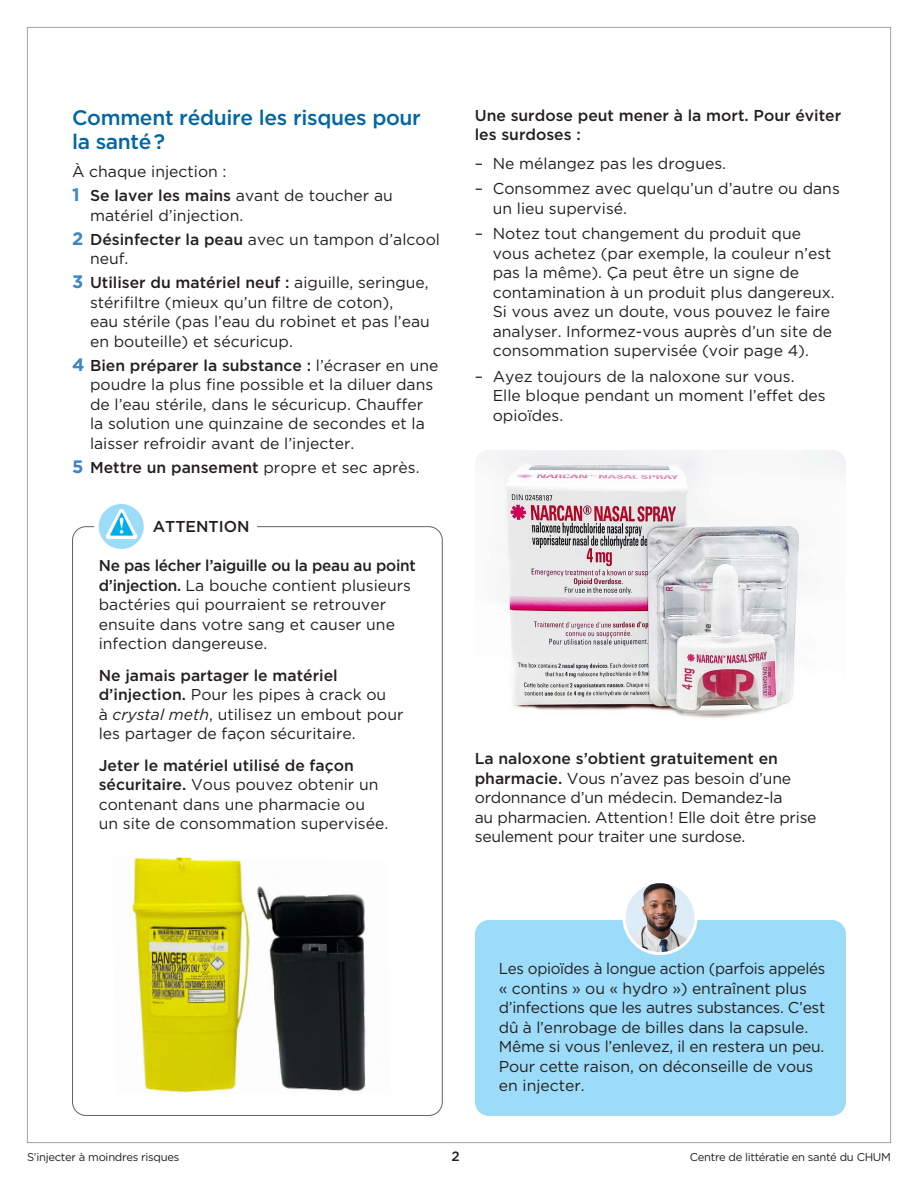
<style>
.page{position:relative;width:918px;height:1188px;background:#fff}
.page>*{position:absolute;margin:0;border:0;box-sizing:border-box;transform-origin:0 0}
.t1{font:500 21px/24px "Gotham";letter-spacing:-.015em;color:#0066a5}
.t2{font:15.75px/19.5px "Gotham";color:#231f20}
.t3{font:15.75px/19.5px "Gotham";color:#231f20;scale:.96 1}
.t4{font:500 15.75px/19.5px "Gotham";color:#231f20}
.t5{font:500 13.5px "Gotham";color:#231f20}
.t6{font:11.25px "Gotham";letter-spacing:-.025em;color:#231f20}
.s1{font-weight:700;font-size:18px;color:#3e85c5}
.s2{font-weight:500}
.s3{font-weight:400}
.s4{font-style:italic}
</style>
<div class="page">
<div style="left:476px;top:921px;width:369px;height:194px;background:#9cdcf8;border-radius:14px"></div>
<div style="left:475px;top:920px;width:371px;height:196px;border:2px solid #9cdcf8;border-radius:14px"></div>
<img style="left:624px;top:882px;width:72px;height:72px;border-radius:36px">
<div style="left:623px;top:880px;width:75px;height:75px;border:3px solid #fff;border-radius:50%"></div>
<img style="left:496px;top:450px;width:350px;height:268px">
<div style="left:99px;top:504px;width:45px;height:45px;background:#9cdcf8;border-radius:22px"></div>
<svg style="left:106px;top:509px;width:32px;height:30px"></svg>
<img style="left:131px;top:857px;width:235px;height:236px">
<h1 class="t1" style="left:72px;top:105px;width:350px">Comment réduire les risques pour la santé ?</h1>
<p class="t2" style="left:72px;top:159px;width:322px;line-height:24px">À chaque injection :<br><span class="s1">1</span> <span class="s2">Se laver les mains</span> avant de toucher au</p>
<p class="t2" style="left:72px;top:203px;width:369px;line-height:24px;text-indent:18px">matériel d’injection.<br><span class="s1">2</span> <span class="s2">Désinfecter la peau</span> avec un tampon d’alcool</p>
<p class="t2" style="left:72px;top:246px;width:358px;line-height:24px;text-indent:18px">neuf.<br><span class="s1">3</span> <span class="s2">Utiliser du matériel neuf :</span> aiguille, seringue,</p>
<p class="t2" style="left:90px;top:292px;width:341px">stérifiltre (mieux qu’un filtre de coton),<br>eau stérile (pas l’eau du robinet et pas l’eau en bouteille) et sécuricup.</p>
<p class="t2" style="left:90px;top:355px;width:350px;text-indent:-18px"><span class="s1">4</span> <span class="s2">Bien préparer la substance :</span> l’écraser en une poudre la plus fine possible et la diluer dans de l’eau stérile, dans le sécuricup. Chauffer la solution une quinzaine de secondes et la laisser refroidir avant de l’injecter.</p>
<p class="t4" style="left:72px;top:457px;width:349px"><span class="s1">5</span> Mettre un pansement <span class="s3">propre et sec après.</span></p>
<p class="t4" style="left:153px;top:516px;width:98px">ATTENTION</p>
<p class="t2" style="left:99px;top:555px;width:318px"><span class="s2">Ne pas lécher l’aiguille ou la peau au point d’injection.</span> La bouche contient plusieurs bactéries qui pourraient se retrouver ensuite dans votre sang et causer une infection dangereuse.</p>
<p class="t2" style="left:99px;top:665px;width:306px"><span class="s2">Ne jamais partager le matériel d’injection.</span> Pour les pipes à crack ou<br>à <span class="s4">crystal meth</span>, utilisez un embout pour les partager de façon sécuritaire.</p>
<p class="t2" style="left:99px;top:755px;width:291px"><span class="s2">Jeter le matériel utilisé de façon sécuritaire.</span> Vous pouvez obtenir un contenant dans une pharmacie ou un site de consommation supervisée.</p>
<p class="t4" style="left:475px;top:105px;width:368px">Une surdose peut mener à la mort. Pour éviter les surdoses :</p>
<p class="t2" style="left:475px;top:153px;width:253px">– Ne mélangez pas les drogues.</p>
<p class="t2" style="left:493px;top:178px;width:349px;text-indent:-18px">– Consommez avec quelqu’un d’autre ou dans un lieu supervisé.</p>
<p class="t2" style="left:493px;top:223px;width:344px;text-indent:-18px">– Notez tout changement du produit que vous achetez (par exemple, la couleur n’est pas la même). Ça peut être un signe de contamination à un produit plus dangereux.<br>Si vous avez un doute, vous pouvez le faire analyser. Informez-vous auprès d’un site de consommation supervisée (voir page 4).</p>
<p class="t2" style="left:493px;top:366px;width:335px;text-indent:-18px">– Ayez toujours de la naloxone sur vous.<br>Elle bloque pendant un moment l’effet des opioïdes.</p>
<p class="t2" style="left:475px;top:748px;width:343px"><span class="s2">La naloxone s’obtient gratuitement en pharmacie.</span> Vous n’avez pas besoin d’une ordonnance d’un médecin. Demandez-la<br>au pharmacien. Attention ! Elle doit être prise seulement pour traiter une surdose.</p>
<p class="t3" style="left:499px;top:959px;width:342px">Les opioïdes à longue action (parfois appelés « contins » ou « hydro ») entraînent plus d’infections que les autres substances. C’est dû à l’enrobage de billes dans la capsule.<br>Même si vous l’enlevez, il en restera un peu.<br>Pour cette raison, on déconseille de vous en injecter.</p>
<p class="t6" style="left:27px;top:1150px;width:154px">S’injecter à moindres risques</p>
<p class="t5" style="left:451px;top:1147px;width:10px">2</p>
<p class="t6" style="left:690px;top:1150px;width:203px">Centre de littératie en santé du CHUM</p>
</div>
